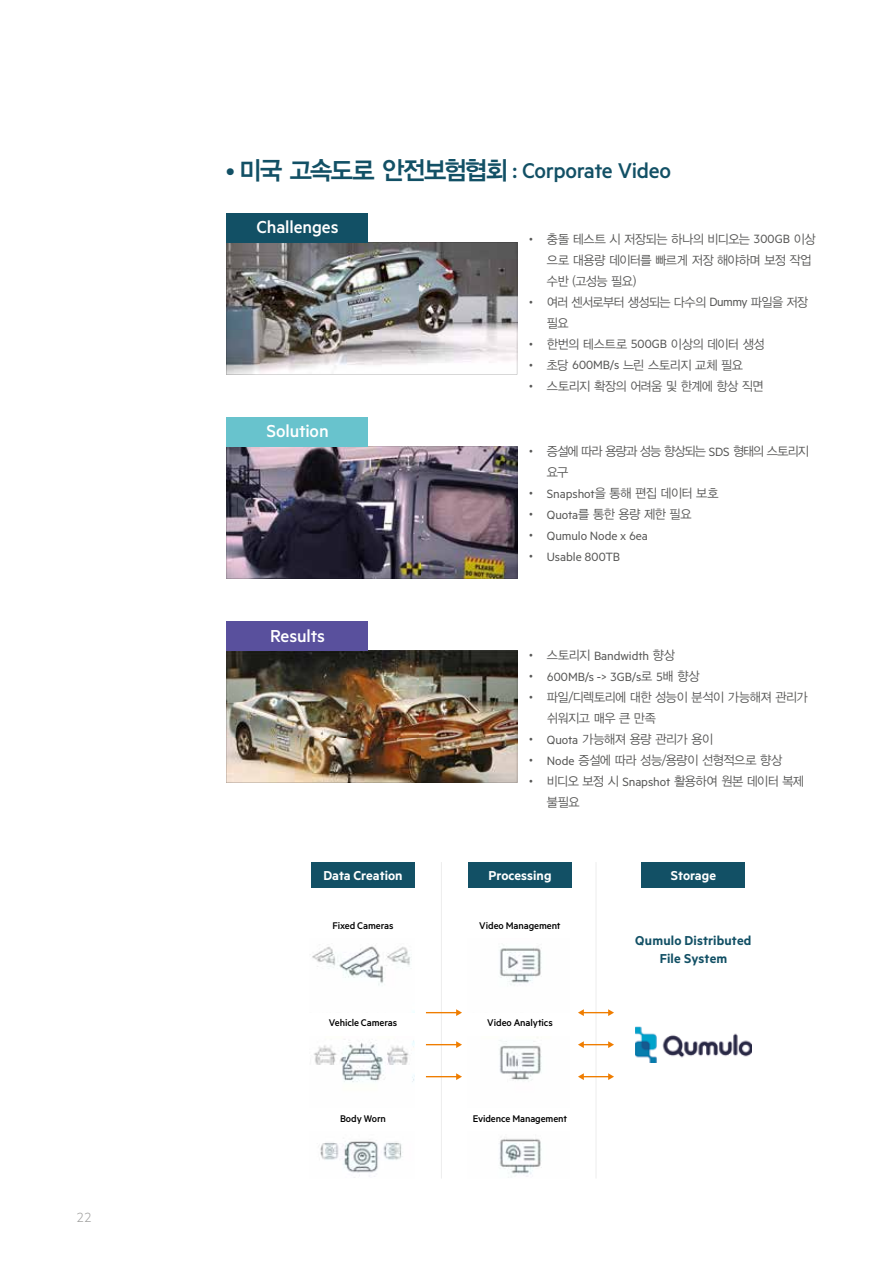
<style>
.page{position:relative;width:893px;height:1263px;background:#fff}
.page>*{position:absolute;margin:0;border:0;box-sizing:border-box;transform-origin:0 0}
.t1{font:500 24px "Metric HPE";letter-spacing:-.015em;color:#125065}
.t2{font:500 19.5px "Metric HPE";letter-spacing:-.005em;color:#fff}
.t3{font:300 15px "Metric HPE";color:#9d9d9c}
.t4{font:600 14.55px "Metric HPE";color:#fff}
.t5{font:600 14.55px/18.1px "Metric HPE";letter-spacing:.01em;color:#125065;text-align:center}
.t6{font:13.5px "Metric HPE";letter-spacing:-.005em;color:#575756}
.t7{font:12.75px/21px "YDGO12";letter-spacing:-.04em;color:#575756;scale:.95 1}
.t8{font:12.75px/21px "YDGO12";letter-spacing:-.07em;color:#575756;scale:.95 1}
.t9{font:500 10.95px "Metric HPE";letter-spacing:-.01em;color:#000}
.s1{font-family:"YDGO14";font-weight:400;font-size:25.5px}
.s2{font-family:"Metric HPE";font-size:13.5px}
.s3{font-family:"YDGO12";font-size:12.75px}
</style>
<div class="page">
<img style="left:226px;top:242px;width:291px;height:133px">
<img style="left:226px;top:446px;width:291px;height:133px">
<img style="left:226px;top:651px;width:291px;height:132px">
<div style="left:311px;top:862px;width:103px;height:26px;background:#125065"></div>
<img style="left:312px;top:945px;width:230px;height:233px">
<div style="left:309px;top:1013px;width:263px;height:22px;background:#fff"></div>
<div style="left:309px;top:1109px;width:263px;height:22px;background:#fff"></div>
<div style="left:416px;top:936px;width:51px;height:250px;background:#fff"></div>
<div style="left:468px;top:862px;width:103px;height:26px;background:#125065"></div>
<div style="left:642px;top:862px;width:103px;height:26px;background:#125065"></div>
<img style="left:635px;top:1026px;width:117px;height:37px">
<hr style="left:441px;top:862px;width:1px;height:316px;background:#ededed">
<hr style="left:596px;top:862px;width:1px;height:316px;background:#ededed">
<hr style="left:426px;top:1012px;width:31px;height:1px;background:#ef7d00">
<svg style="left:456px;top:1009px;width:6px;height:7px"></svg>
<hr style="left:426px;top:1044px;width:31px;height:1px;background:#ef7d00">
<svg style="left:456px;top:1041px;width:6px;height:7px"></svg>
<hr style="left:426px;top:1076px;width:31px;height:1px;background:#ef7d00">
<svg style="left:456px;top:1073px;width:6px;height:7px"></svg>
<svg style="left:578px;top:1041px;width:36px;height:7px"></svg>
<svg style="left:578px;top:1073px;width:36px;height:7px"></svg>
<svg style="left:578px;top:1009px;width:36px;height:7px"></svg>
<div style="left:226px;top:213px;width:141px;height:29px;background:#125065"></div>
<div style="left:226px;top:417px;width:141px;height:29px;background:#68c3cd"></div>
<div style="left:226px;top:621px;width:141px;height:30px;background:#59509d"></div>
<p class="t3" style="left:77px;top:1208px;width:17px">22</p>
<h1 class="t1" style="left:226px;top:157px;width:446px">• <span class="s1">미국 고속도로 안전보험협회</span> : Corporate Video</h1>
<h2 class="t2" style="left:257px;top:216px;width:84px">Challenges</h2>
<h2 class="t2" style="left:266px;top:420px;width:64px">Solution</h2>
<h2 class="t2" style="left:270px;top:624px;width:57px">Results</h2>
<p class="t7" style="left:547px;top:229px;width:284px;text-indent:-21px">• 충돌 테스트 시 저장되는 하나의 비디오는 <span class="s2">300GB</span> 이상 으로 대용량 데이터를 빠르게 저장 해야하며 보정 작업 수반 (고성능 필요)</p>
<p class="t7" style="left:547px;top:292px;width:276px;text-indent:-21px">• 여러 센서로부터 생성되는 다수의 <span class="s2">Dummy</span> 파일을 저장 필요</p>
<p class="t7" style="left:526px;top:334px;width:253px">• 한번의 테스트로 <span class="s2">500GB</span> 이상의 데이터 생성</p>
<p class="t7" style="left:526px;top:355px;width:230px">• 초당 <span class="s2">600MB/s</span> 느린 스토리지 교체 필요</p>
<p class="t7" style="left:526px;top:376px;width:252px">• 스토리지 확장의 어려움 및 한계에 항상 직면</p>
<p class="t8" style="left:547px;top:441px;width:277px;text-indent:-21px">• 증설에 따라 용량과 성능 향상되는 <span class="s2">SDS</span> 형태의 스토리지 요구</p>
<p class="t7" style="left:526px;top:483px;width:205px">• <span class="s2">Snapshot</span>을 통해 편집 데이터 보호</p>
<p class="t7" style="left:526px;top:504px;width:176px">• <span class="s2">Quota</span>를 통한 용량 제한 필요</p>
<p class="t6" style="left:526px;top:528px;width:124px"><span class="s3">•</span> Qumulo Node x 6ea</p>
<p class="t6" style="left:526px;top:549px;width:96px"><span class="s3">•</span> Usable 800TB</p>
<p class="t6" style="left:526px;top:648px;width:151px"><span class="s3">• 스토리지</span> Bandwidth <span class="s3">향상</span></p>
<p class="t6" style="left:526px;top:669px;width:175px"><span class="s3">•</span> 600MB/s -&gt; 3GB/s<span class="s3">로</span> 5<span class="s3">배 향상</span></p>
<p class="t7" style="left:547px;top:687px;width:276px;text-indent:-21px">• 파일/디렉토리에 대한 성능이 분석이 가능해져 관리가 쉬워지고 매우 큰 만족</p>
<p class="t7" style="left:526px;top:729px;width:199px">• <span class="s2">Quota</span> 가능해져 용량 관리가 용이</p>
<p class="t7" style="left:526px;top:750px;width:272px">• <span class="s2">Node</span> 증설에 따라 성능/용량이 선형적으로 향상</p>
<p class="t7" style="left:547px;top:771px;width:272px;text-indent:-21px">• 비디오 보정 시 <span class="s2">Snapshot</span> 활용하여 원본 데이터 복제 불필요</p>
<p class="t4" style="left:323px;top:866px;width:81px">Data Creation</p>
<p class="t4" style="left:488px;top:866px;width:65px">Processing</p>
<p class="t4" style="left:671px;top:866px;width:47px">Storage</p>
<p class="t9" style="left:332px;top:919px;width:63px">Fixed Cameras</p>
<p class="t9" style="left:479px;top:919px;width:83px">Video Management</p>
<p class="t5" style="left:635px;top:931px;width:118px">Qumulo Distributed<br>File System</p>
<p class="t9" style="left:329px;top:1016px;width:70px">Vehicle Cameras</p>
<p class="t9" style="left:487px;top:1016px;width:67px">Video Analytics</p>
<p class="t9" style="left:340px;top:1112px;width:48px">Body Worn</p>
<p class="t9" style="left:473px;top:1112px;width:96px">Evidence Management</p>
</div>
